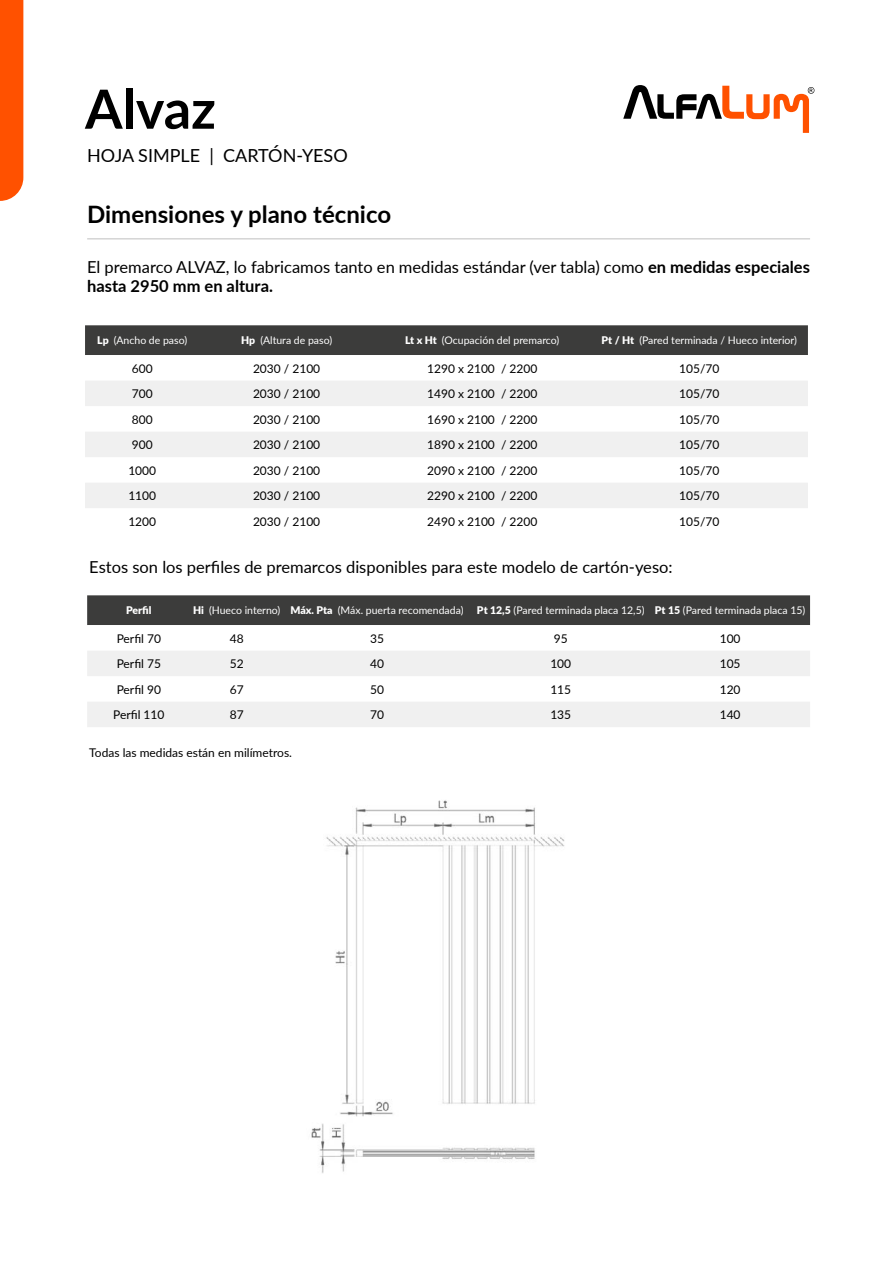
<style>
.page{position:relative;width:893px;height:1263px;background:#fff}
.page>*{position:absolute;margin:0;border:0;box-sizing:border-box;transform-origin:0 0}
.t1{font:700 54px "Lato";color:#000}
.t2{font:700 24px "Lato";color:#000}
.t3{font:18px "Lato";color:#000}
.t4{font:16.5px/19.8px "Lato";color:#000}
.t5{font:12px "Lato";color:#000}
.t6{font:10.5px "Lato";color:#fff}
.t7{font:900 10.5px "Lato";color:#fff}
.s1{font-weight:700}
.s2{font-weight:900}
</style>
<div class="page">
<svg style="left:623px;top:85px;width:191px;height:48px"></svg>
<img style="left:311px;top:800px;width:254px;height:373px">
<hr style="left:87px;top:238px;width:723px;height:1px;background:#c6c6c6">
<div style="left:0;top:0;width:23px;height:201px;background:#ff5100"></div>
<div style="left:85px;top:325px;width:723px;height:30px;background:#3c3c3b"></div>
<svg style="left:85px;top:381px;width:723px;height:127px;fill:#f0f0f0"></svg>
<div style="left:87px;top:595px;width:723px;height:30px;background:#3c3c3b"></div>
<svg style="left:87px;top:651px;width:723px;height:76px;fill:#f0f0f0"></svg>
<h1 class="t1" style="left:85px;top:69px;width:132px">Alvaz</h1>
<h3 class="t3" style="left:87px;top:142px;width:262px">HOJA SIMPLE | CARTÓN-YESO</h3>
<h2 class="t2" style="left:87px;top:197px;width:305px">Dimensiones y plano técnico</h2>
<h3 class="t4" style="left:87px;top:256px;width:724px">El premarco ALVAZ, lo fabricamos tanto en medidas estándar (ver tabla) como <span class="s1">en medidas especiales hasta 2950 mm en altura.</span></h3>
<p class="t6" style="left:97px;top:333px;width:91px"><span class="s2">Lp</span> (Ancho de paso)</p>
<p class="t6" style="left:241px;top:333px;width:93px"><span class="s2">Hp</span> (Altura de paso)</p>
<p class="t6" style="left:405px;top:333px;width:156px"><span class="s2">Lt x Ht</span> (Ocupación del premarco)</p>
<p class="t6" style="left:602px;top:333px;width:197px"><span class="s2">Pt / Ht</span> (Pared terminada / Hueco interior)</p>
<p class="t5" style="left:132px;top:360px;width:22px">600</p>
<p class="t5" style="left:253px;top:360px;width:69px">2030 / 2100</p>
<p class="t5" style="left:427px;top:360px;width:112px">1290 x 2100 / 2200</p>
<p class="t5" style="left:679px;top:360px;width:42px">105/70</p>
<p class="t5" style="left:132px;top:385px;width:22px">700</p>
<p class="t5" style="left:253px;top:385px;width:69px">2030 / 2100</p>
<p class="t5" style="left:427px;top:385px;width:112px">1490 x 2100 / 2200</p>
<p class="t5" style="left:679px;top:385px;width:42px">105/70</p>
<p class="t5" style="left:132px;top:411px;width:22px">800</p>
<p class="t5" style="left:253px;top:411px;width:69px">2030 / 2100</p>
<p class="t5" style="left:427px;top:411px;width:112px">1690 x 2100 / 2200</p>
<p class="t5" style="left:679px;top:411px;width:42px">105/70</p>
<p class="t5" style="left:132px;top:436px;width:22px">900</p>
<p class="t5" style="left:253px;top:436px;width:69px">2030 / 2100</p>
<p class="t5" style="left:427px;top:436px;width:112px">1890 x 2100 / 2200</p>
<p class="t5" style="left:679px;top:436px;width:42px">105/70</p>
<p class="t5" style="left:128px;top:462px;width:29px">1000</p>
<p class="t5" style="left:253px;top:462px;width:69px">2030 / 2100</p>
<p class="t5" style="left:427px;top:462px;width:112px">2090 x 2100 / 2200</p>
<p class="t5" style="left:679px;top:462px;width:42px">105/70</p>
<p class="t5" style="left:128px;top:487px;width:29px">1100</p>
<p class="t5" style="left:253px;top:487px;width:69px">2030 / 2100</p>
<p class="t5" style="left:427px;top:487px;width:112px">2290 x 2100 / 2200</p>
<p class="t5" style="left:679px;top:487px;width:42px">105/70</p>
<p class="t5" style="left:128px;top:513px;width:29px">1200</p>
<p class="t5" style="left:253px;top:513px;width:69px">2030 / 2100</p>
<p class="t5" style="left:427px;top:513px;width:112px">2490 x 2100 / 2200</p>
<p class="t5" style="left:679px;top:513px;width:42px">105/70</p>
<h3 class="t4" style="left:89px;top:557px;width:585px">Estos son los perfiles de premarcos disponibles para este modelo de cartón-yeso:</h3>
<p class="t7" style="left:126px;top:603px;width:27px">Perfil</p>
<p class="t6" style="left:193px;top:603px;width:272px"><span class="s2">Hi</span> (Hueco interno) <span class="s2">Máx. Pta</span> (Máx. puerta recomendada)</p>
<p class="t6" style="left:477px;top:603px;width:330px"><span class="s2">Pt 12,5</span> (Pared terminada placa 12,5) <span class="s2">Pt 15</span> (Pared terminada placa 15)</p>
<p class="t5" style="left:117px;top:630px;width:46px">Perfil 70</p>
<p class="t5" style="left:230px;top:630px;width:15px">48</p>
<p class="t5" style="left:370px;top:630px;width:15px">35</p>
<p class="t5" style="left:554px;top:630px;width:15px">95</p>
<p class="t5" style="left:720px;top:630px;width:22px">100</p>
<p class="t5" style="left:117px;top:655px;width:46px">Perfil 75</p>
<p class="t5" style="left:230px;top:655px;width:15px">52</p>
<p class="t5" style="left:370px;top:655px;width:15px">40</p>
<p class="t5" style="left:550px;top:655px;width:22px">100</p>
<p class="t5" style="left:720px;top:655px;width:22px">105</p>
<p class="t5" style="left:117px;top:681px;width:46px">Perfil 90</p>
<p class="t5" style="left:230px;top:681px;width:15px">67</p>
<p class="t5" style="left:370px;top:681px;width:15px">50</p>
<p class="t5" style="left:550px;top:681px;width:22px">115</p>
<p class="t5" style="left:720px;top:681px;width:22px">120</p>
<p class="t5" style="left:113px;top:706px;width:53px">Perfil 110</p>
<p class="t5" style="left:230px;top:706px;width:15px">87</p>
<p class="t5" style="left:370px;top:706px;width:15px">70</p>
<p class="t5" style="left:550px;top:706px;width:22px">135</p>
<p class="t5" style="left:720px;top:706px;width:22px">140</p>
<p class="t5" style="left:89px;top:744px;width:204px">Todas las medidas están en milímetros.</p>
</div>
